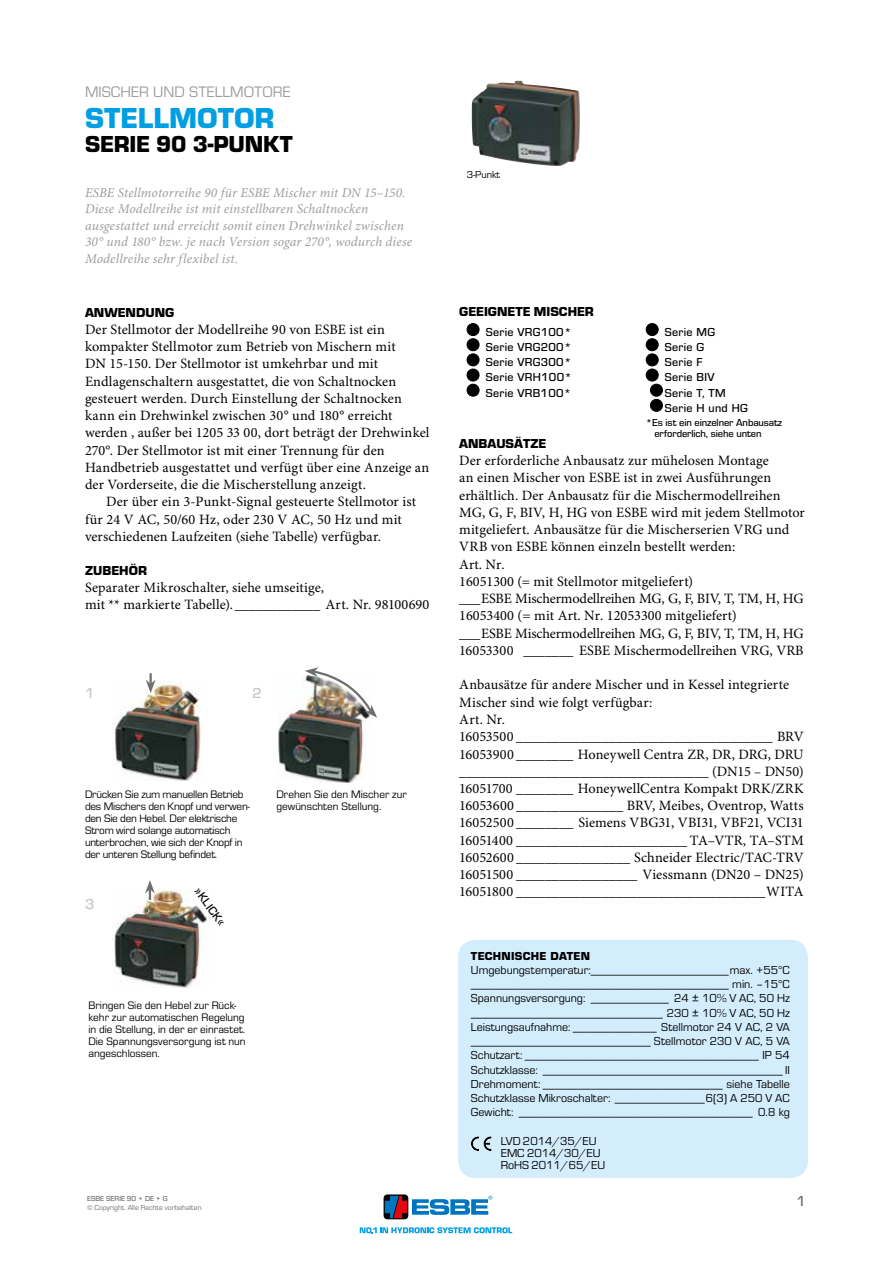
<style>
.page{position:relative;width:893px;height:1263px;background:#fff}
.page>*{position:absolute;margin:0;border:0;box-sizing:border-box;transform-origin:0 0}
.t1{font:700 30px "ESBE Eurostile";color:#009fe3}
.t2{font:700 24px "ESBE Eurostile";letter-spacing:-.01em;color:#000}
.t3{font:15.75px "ESBE Eurostile";color:#9d9d9c}
.t4{font:500 15px "ESBE Eurostile";color:#c6c6c6}
.t5{font:500 15px "ESBE Eurostile";color:#706f6f}
.t6{font:14.25px/17.2px "Minion Pro";letter-spacing:.005em;color:#000}
.t7{font:italic 13.5px/16.5px "Minion Pro";letter-spacing:.01em;color:#9d9d9c}
.t8{font:700 13.5px "ESBE Eurostile";color:#000}
.t9{font:12px/14.2px "ESBE Eurostile";color:#000;text-align:justify}
.t10{font:500 12px/15.1px "ESBE Eurostile";letter-spacing:.025em;color:#000;text-align:justify}
.t11{font:700 12px "ESBE Eurostile";letter-spacing:.025em;color:#000}
.t12{font:11.25px/12px "ESBE Eurostile";letter-spacing:-.02em;color:#000}
.t13{font:11.25px/12px "ESBE Eurostile";color:#000}
.t14{font:500 10.5px/10.5px "ESBE Eurostile";letter-spacing:-.01em;color:#000}
.t15{font:10.5px "ESBE Eurostile";color:#000}
.t16{font:7.5px "ESBE Eurostile";color:#706f6f}
.t17{font:500 7.5px "ESBE Eurostile";color:#706f6f}
.s1{font-size:13.5px}
</style>
<div class="page">
<div style="left:458px;top:940px;width:350px;height:238px;background:#d4edfc;border-radius:17px"></div>
<img style="left:114px;top:889px;width:93px;height:99px">
<svg style="left:145px;top:880px;width:10px;height:20px"></svg>
<img style="left:113px;top:681px;width:88px;height:99px">
<svg style="left:146px;top:673px;width:10px;height:20px"></svg>
<img style="left:278px;top:679px;width:90px;height:104px">
<img style="left:305px;top:667px;width:72px;height:51px">
<svg style="left:471px;top:1136px;width:21px;height:15px"></svg>
<img style="left:472px;top:81px;width:108px;height:85px">
<div style="left:467px;top:324px;width:12px;height:12px;background:#000;border-radius:50%"></div>
<div style="left:467px;top:323px;width:12px;height:13px;border:1px solid #000;border-radius:50%"></div>
<div style="left:467px;top:339px;width:12px;height:12px;background:#000;border-radius:50%"></div>
<div style="left:467px;top:338px;width:12px;height:13px;border:1px solid #000;border-radius:50%"></div>
<div style="left:467px;top:354px;width:12px;height:12px;background:#000;border-radius:50%"></div>
<div style="left:467px;top:353px;width:12px;height:13px;border:1px solid #000;border-radius:50%"></div>
<div style="left:467px;top:369px;width:12px;height:12px;background:#000;border-radius:50%"></div>
<div style="left:467px;top:369px;width:12px;height:12px;border:1px solid #000;border-radius:50%"></div>
<div style="left:467px;top:384px;width:12px;height:12px;background:#000;border-radius:50%"></div>
<div style="left:467px;top:384px;width:12px;height:13px;border:1px solid #000;border-radius:50%"></div>
<div style="left:646px;top:324px;width:12px;height:12px;background:#000;border-radius:50%"></div>
<div style="left:646px;top:323px;width:13px;height:13px;border:1px solid #000;border-radius:50%"></div>
<div style="left:646px;top:339px;width:12px;height:12px;background:#000;border-radius:50%"></div>
<div style="left:646px;top:338px;width:13px;height:13px;border:1px solid #000;border-radius:50%"></div>
<div style="left:646px;top:354px;width:12px;height:12px;background:#000;border-radius:50%"></div>
<div style="left:646px;top:353px;width:13px;height:13px;border:1px solid #000;border-radius:50%"></div>
<div style="left:646px;top:369px;width:12px;height:12px;background:#000;border-radius:50%"></div>
<div style="left:646px;top:369px;width:13px;height:12px;border:1px solid #000;border-radius:50%"></div>
<div style="left:650px;top:384px;width:12px;height:12px;background:#000;border-radius:50%"></div>
<div style="left:650px;top:384px;width:13px;height:13px;border:1px solid #000;border-radius:50%"></div>
<div style="left:650px;top:399px;width:12px;height:12px;background:#000;border-radius:50%"></div>
<div style="left:650px;top:399px;width:13px;height:13px;border:1px solid #000;border-radius:50%"></div>
<svg style="left:360px;top:1227px;width:152px;height:6px"></svg>
<div style="left:384px;top:1195px;width:24px;height:24px;border:1px solid #000;border-radius:3px"></div>
<svg style="left:385px;top:1196px;width:107px;height:22px"></svg>
<p class="t3" style="left:85px;top:83px;width:207px">MISCHER UND STELLMOTORE</p>
<h1 class="t1" style="left:85px;top:102px;width:191px">STELLMOTOR</h1>
<h2 class="t2" style="left:85px;top:131px;width:209px">SERIE 90 3-PUNKT</h2>
<p class="t7" style="left:85px;top:185px;width:329px">ESBE Stellmotorreihe 90 für ESBE Mischer mit DN 15–150.<br>Diese Modellreihe ist mit einstellbaren Schaltnocken ausgestattet und erreicht somit einen Drehwinkel zwischen 30° und 180° bzw. je nach Version sogar 270°, wodurch diese Modellreihe sehr flexibel ist.</p>
<p class="t8" style="left:85px;top:305px;width:91px">ANWENDUNG</p>
<p class="t6" style="left:85px;top:321px;width:346px">Der Stellmotor der Modellreihe 90 von ESBE ist ein kompakter Stellmotor zum Betrieb von Mischern mit<br>DN 15-150. Der Stellmotor ist umkehrbar und mit Endlagenschaltern ausgestattet, die von Schaltnocken gesteuert werden. Durch Einstellung der Schaltnocken kann ein Drehwinkel zwischen 30° und 180° erreicht werden , außer bei 1205 33 00, dort beträgt der Drehwinkel 270°. Der Stellmotor ist mit einer Trennung für den Handbetrieb ausgestattet und verfügt über eine Anzeige an der Vorderseite, die die Mischerstellung anzeigt.</p>
<p class="t6" style="left:85px;top:494px;width:333px;text-indent:21px">Der über ein 3-Punkt-Signal gesteuerte Stellmotor ist für 24 V AC, 50/60 Hz, oder 230 V AC, 50 Hz und mit verschiedenen Laufzeiten (siehe Tabelle) verfügbar.</p>
<p class="t8" style="left:85px;top:563px;width:64px">ZUBEHÖR</p>
<p class="t6" style="left:85px;top:579px;width:346px">Separater Mikroschalter, siehe umseitige,<br>mit ** markierte Tabelle).____________ Art. Nr. 98100690</p>
<p class="t4" style="left:85px;top:685px;width:11px">1</p>
<p class="t4" style="left:253px;top:685px;width:11px">2</p>
<p class="t12" style="left:85px;top:789px;width:166px">Drücken Sie zum manuellen Betrieb des Mischers den Knopf und verwen&shy;den Sie den Hebel. Der elektrische Strom wird solange automatisch unterbrochen, wie sich der Knopf in der unteren Stellung befindet.</p>
<p class="t4" style="left:85px;top:895px;width:11px">3</p>
<p class="t10" style="left:203px;top:885px;width:45px;rotate:54deg">»KLICK«</p>
<p class="t13" style="left:276px;top:789px;width:132px">Drehen Sie den Mischer zur gewünschten Stellung.</p>
<p class="t13" style="left:88px;top:999px;width:159px">Bringen Sie den Hebel zur Rück&shy;kehr zur automatischen Regelung in die Stellung, in der er einrastet.<br>Die Spannungsversorgung ist nun angeschlossen.</p>
<p class="t17" style="left:87px;top:1194px;width:82px">ESBE SERIE 90 • DE • G</p>
<p class="t16" style="left:87px;top:1203px;width:116px">© Copyright. Alle Rechte vorbehalten</p>
<p class="t15" style="left:467px;top:169px;width:35px">3-Punkt</p>
<p class="t8" style="left:459px;top:304px;width:136px">GEEIGNETE MISCHER</p>
<p class="t10" style="left:486px;top:325px;width:88px">Serie VRG100* Serie VRG200* Serie VRG300* Serie VRH100* Serie VRB100*</p>
<p class="t10" style="left:665px;top:325px;width:84px;text-align:left">Serie MG<br>Serie G<br>Serie F<br>Serie BIV<br>Serie T, TM<br>Serie H und HG</p>
<p class="t14" style="left:654px;top:418px;width:129px;text-indent:-9px">*Es ist ein einzelner Anbausatz erforderlich, siehe unten</p>
<p class="t8" style="left:459px;top:436px;width:88px">ANBAUSÄTZE</p>
<p class="t6" style="left:459px;top:452px;width:347px">Der erforderliche Anbausatz zur mühelosen Montage<br>an einen Mischer von ESBE ist in zwei Ausführungen erhältlich. Der Anbausatz für die Mischermodellreihen MG, G, F, BIV, H, HG von ESBE wird mit jedem Stellmotor mitgeliefert. Anbausätze für die Mischerserien VRG und VRB von ESBE können einzeln bestellt werden:<br>Art. Nr.<br>16051300 (= mit Stellmotor mitgeliefert)<br>___ESBE Mischermodellreihen MG, G, F, BIV, T, TM, H, HG 16053400 (= mit Art. Nr. 12053300 mitgeliefert)<br>___ESBE Mischermodellreihen MG, G, F, BIV, T, TM, H, HG 16053300 _______ ESBE Mischermodellreihen VRG, VRB</p>
<p class="t6" style="left:459px;top:677px;width:346px">Anbausätze für andere Mischer und in Kessel integrierte Mischer sind wie folgt verfügbar:<br>Art. Nr.<br>16053500 ____________________________________ BRV 16053900 ________ Honeywell Centra ZR, DR, DRG, DRU ___________________________________ (DN15 <span class="s1">–</span> DN50)<br>16051700 ________ HoneywellCentra Kompakt DRK/ZRK 16053600 _______________ BRV, Meibes, Oventrop, Watts 16052500 ________ Siemens VBG31, VBI31, VBF21, VCI31<br>16051400 ________________________ TA–VTR, TA–STM 16052600 ________________ Schneider Electric/TAC-TRV 16051500 _________________ Viessmann (DN20 – DN25)<br>16051800 ___________________________________WITA</p>
<p class="t11" style="left:471px;top:949px;width:121px">TECHNISCHE DATEN</p>
<p class="t9" style="left:471px;top:963px;width:320px">Umgebungstemperatur:_______________________max. +55°C ___________________________________________ min. –15°C Spannungsversorgung: _____________ 24 ± 10% V AC, 50 Hz ________________________________ 230 ± 10% V AC, 50 Hz Leistungsaufnahme: ______________ Stellmotor 24 V AC, 2 VA ______________________________ Stellmotor 230 V AC, 5 VA Schutzart: _______________________________________ IP 54<br>Schutzklasse: ________________________________________ II Drehmoment: ______________________________ siehe Tabelle Schutzklasse Mikroschalter: _______________6(3) A 250 V AC Gewicht: _______________________________________ 0.8 kg</p>
<p class="t9" style="left:501px;top:1135px;width:106px;line-height:12px;text-align:left">LVD 2014/35/EU<br>EMC 2014/30/EU<br>RoHS 2011/65/EU</p>
<p class="t5" style="left:796px;top:1193px;width:11px">1</p>
</div>
